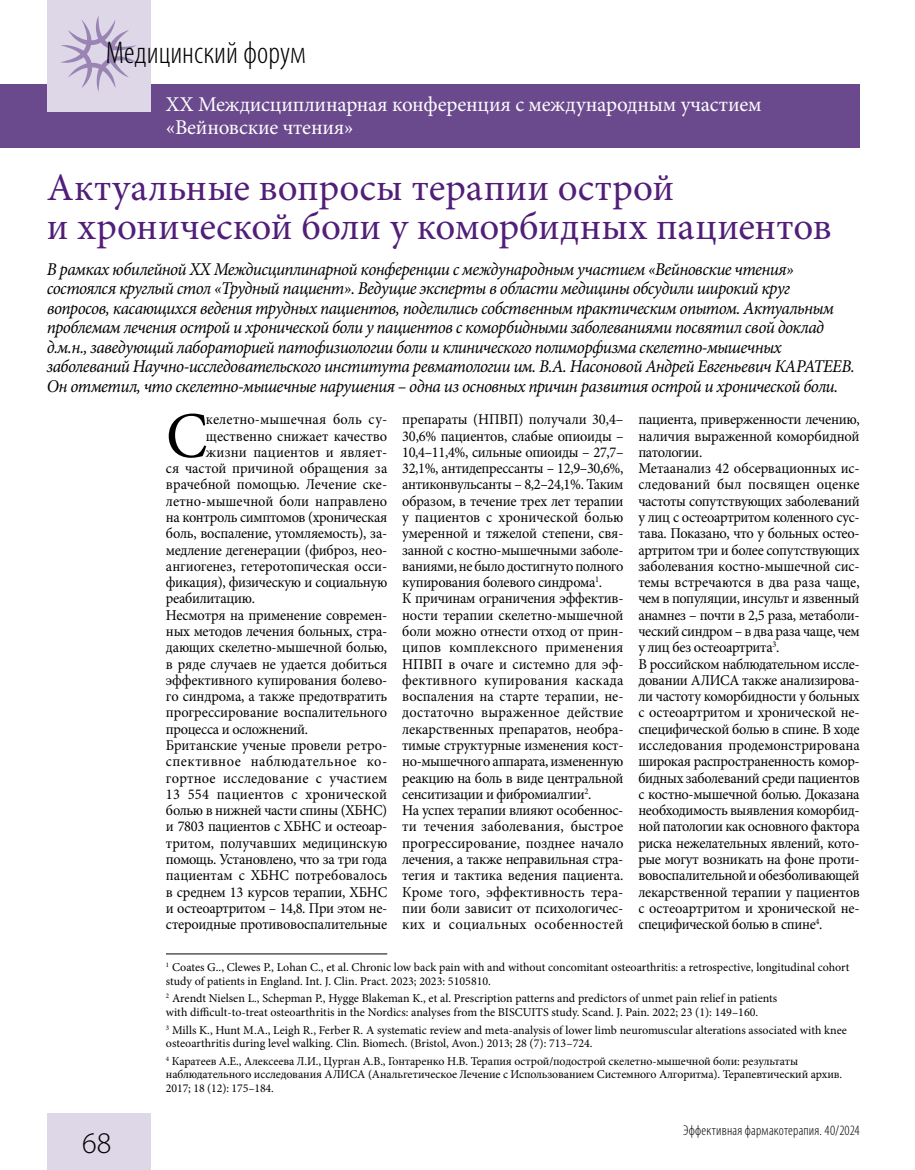
<style>
.page{position:relative;width:915px;height:1170px;background:#fff}
.page>*{position:absolute;margin:0;border:0;box-sizing:border-box;transform-origin:0 0}
.t1{font:65.1px "Minion Pro";color:#000;scale:.96 1}
.t2{font:39px/39px "Minion Pro";color:#511e78}
.t3{font:300 condensed 31.5px "Myriad Pro";color:#000}
.t4{font:300 30px "Myriad Pro";color:#000}
.t5{font:21px/22.5px "Minion Pro";letter-spacing:-.01em;color:#fff}
.t6{font:italic 18px/19.5px "Minion Pro";letter-spacing:-.03em;color:#000;scale:.95 1}
.t7{font:15px/16.2px "Minion Pro";letter-spacing:-.015em;color:#000;scale:.96 1}
.t8{font:15px/16.4px "Minion Pro";letter-spacing:-.015em;color:#000}
.t9{font:15px "Minion Pro";letter-spacing:.005em;color:#000;scale:.96 1}
.t10{font:15px "Minion Pro";letter-spacing:.015em;color:#000;scale:.96 1}
.t11{font:15px "Minion Pro";letter-spacing:.035em;color:#000;scale:.96 1}
.t12{font:15px "Minion Pro";letter-spacing:.01em;color:#000;scale:.96 1}
.t13{font:300 condensed 14.25px "Myriad Pro";letter-spacing:.015em;color:#000}
.t14{font:12px/13.5px "Minion Pro";letter-spacing:-.005em;color:#000}
</style>
<div class="page">
<div style="left:0;top:84px;width:859px;height:63px;background:#6b498d"></div>
<div style="left:47px;top:1113px;width:103px;height:56px;background:#ddd7e8"></div>
<div style="left:47px;top:0;width:103px;height:111px;background:#ddd7e8"></div>
<svg style="left:61px;top:16px;width:75px;height:76px"></svg>
<hr style="left:166px;top:953px;width:221px;height:1px;background:#000">
<h3 class="t3" style="left:106px;top:34px;width:201px">Медицинский форум</h3>
<h3 class="t5" style="left:166px;top:93px;width:596px">XX Междисциплинарная конференция с международным участием «Вейновские чтения»</h3>
<h2 class="t2" style="left:47px;top:168px;width:786px">Актуальные вопросы терапии острой<br>и хронической боли у коморбидных пациентов</h2>
<p class="t6" style="left:47px;top:259px;width:851px">В рамках юбилейной XX Междисциплинарной конференции с международным участием «Вейновские чтения» состоялся круглый стол «Трудный пациент». Ведущие эксперты в области медицины обсудили широкий круг вопросов, касающихся ведения трудных пациентов, поделились собственным практическим опытом. Актуальным проблемам лечения острой и хронической боли у пациентов с коморбидными заболеваниями посвятил свой доклад д.м.н., заведующий лабораторией патофизиологии боли и клинического полиморфизма скелетно-мышечных заболеваний Научно-исследовательского института ревматологии им. В.А. Насоновой Андрей Евгеньевич КАРАТЕЕВ.<br>Он отметил, что скелетно-мышечные нарушения – одна из основных причин развития острой и хронической боли.</p>
<h1 class="t1" style="left:166px;top:392px;width:45px">С</h1>
<p class="t12" style="left:206px;top:409px;width:190px">келетно-мышечная боль су-</p>
<p class="t7" style="left:402px;top:411px;width:232px">препараты (НПВП) получали 30,4– 30,6% пациентов, слабые опиоиды – 10,4–11,4%, сильные опиоиды – 27,7– 32,1%, антидепрессанты – 12,9–30,6%, антиконвульсанты – 8,2–24,1%. Таким образом, в течение трех лет терапии у пациентов с хронической болью умеренной и тяжелой степени, свя&shy;занной с костно-мышечными заболе&shy;ваниями, не было достигнуто полного купирования болевого синдрома<sup>1</sup>.<br>К причинам ограничения эффектив&shy;ности терапии скелетно-мышечной боли можно отнести отход от прин&shy;ципов комплексного применения НПВП в очаге и системно для эф&shy;фективного купирования каскада воспаления на старте терапии, не&shy;достаточно выраженное действие лекарственных препаратов, необра&shy;тимые структурные изменения кост&shy;но-мышечного аппарата, измененную реакцию на боль в виде центральной сенситизации и фибромиалгии<sup>2</sup>.<br>На успех терапии влияют особеннос&shy;ти течения заболевания, быстрое прогрессирование, позднее начало лечения, а также неправильная стра&shy;тегия и тактика ведения пациента.<br>Кроме того, эффективность тера&shy;пии боли зависит от психологичес&shy;ких и социальных особенностей</p>
<p class="t8" style="left:638px;top:411px;width:223px">пациента, приверженности лечению, наличия выраженной коморбидной патологии.<br>Метаанализ 42 обсервационных ис&shy;следований был посвящен оценке частоты сопутствующих заболеваний у лиц с остеоартритом коленного сус&shy;тава. Показано, что у больных остео&shy;артритом три и более сопутствующих заболевания костно-мышечной сис&shy;темы встречаются в два раза чаще, чем в популяции, инсульт и язвенный анамнез – почти в 2,5 раза, метаболи&shy;ческий синдром – в два раза чаще, чем у лиц без остеоартрита<sup>3</sup>.<br>В российском наблюдательном иссле&shy;довании АЛИСА также анализирова&shy;ли частоту коморбидности у больных с остеоартритом и хронической не&shy;специфической болью в спине. В ходе исследования продемонстрирована широкая распространенность комор&shy;бидных заболеваний среди пациентов с костно-мышечной болью. Доказана необходимость выявления коморбид&shy;ной патологии как основного фактора риска нежелательных явлений, кото&shy;рые могут возникать на фоне проти&shy;вовоспалительной и обезболивающей лекарственной терапии у пациентов с остеоартритом и хронической не&shy;специфической болью в спине<sup>4</sup>.</p>
<p class="t14" style="left:166px;top:960px;width:684px"><sup>1</sup> Coates G.., Clewes P., Lohan C., et al. Chronic low back pain with and without concomitant osteoarthritis: a retrospective, longitudinal cohort study of patients in England. Int. J. Clin. Pract. 2023; 2023: 5105810.</p>
<p class="t14" style="left:166px;top:991px;width:612px"><sup>2</sup> Arendt Nielsen L., Schepman P., Hygge Blakeman K., et al. Prescription patterns and predictors of unmet pain relief in patients with difficult-to-treat osteoarthritis in the Nordics: analyses from the BISCUITS study. Scand. J. Pain. 2022; 23 (1): 149–160.</p>
<p class="t14" style="left:166px;top:1023px;width:682px"><sup>3</sup> Mills K., Hunt M.A., Leigh R., Ferber R. A systematic review and meta-analysis of lower limb neuromuscular alterations associated with knee osteoarthritis during level walking. Clin. Biomech. (Bristol, Avon.) 2013; 28 (7): 713–724.</p>
<p class="t14" style="left:166px;top:1054px;width:677px"><sup>4</sup> Каратеев А.Е., Алексеева Л.И., Цурган А.В., Гонтаренко Н.В. Терапия острой/подострой скелетно-мышечной боли: результаты наблюдательного исследования АЛИСА (Анальгетическое Лечение с Использованием Системного Алгоритма). Терапевтический архив.<br>2017; 18 (12): 175–184.</p>
<p class="t7" style="left:206px;top:427px;width:190px">щественно снижает качество</p>
<p class="t9" style="left:206px;top:442px;width:190px">жизни пациентов и являет-</p>
<p class="t7" style="left:166px;top:460px;width:232px">ся частой причиной обращения за</p>
<p class="t7" style="left:166px;top:476px;width:232px">врачебной помощью. Лечение ске-</p>
<p class="t9" style="left:166px;top:491px;width:232px">летно-мышечной боли направлено</p>
<p class="t7" style="left:166px;top:509px;width:232px">на контроль симптомов (хроническая</p>
<p class="t7" style="left:166px;top:525px;width:232px">боль, воспаление, утомляемость), за-</p>
<p class="t7" style="left:166px;top:541px;width:232px">медление дегенерации (фиброз, нео-</p>
<p class="t7" style="left:166px;top:558px;width:232px">ангиогенез, гетеротопическая осси-</p>
<p class="t7" style="left:166px;top:574px;width:232px">фикация), физическую и социальную</p>
<p class="t7" style="left:166px;top:590px;width:94px">реабилитацию.</p>
<p class="t7" style="left:166px;top:607px;width:232px">Несмотря на применение современ-</p>
<p class="t7" style="left:166px;top:623px;width:232px">ных методов лечения больных, стра-</p>
<p class="t7" style="left:166px;top:639px;width:232px">дающих скелетно-мышечной болью,</p>
<p class="t7" style="left:166px;top:655px;width:232px">в ряде случаев не удается добиться</p>
<p class="t7" style="left:166px;top:672px;width:232px">эффективного купирования болево-</p>
<p class="t7" style="left:166px;top:688px;width:232px">го синдрома, а также предотвратить</p>
<p class="t7" style="left:166px;top:704px;width:232px">прогрессирование воспалительного</p>
<p class="t7" style="left:166px;top:720px;width:150px">процесса и осложнений.</p>
<p class="t7" style="left:166px;top:737px;width:230px">Британские ученые провели ретро-</p>
<p class="t11" style="left:166px;top:751px;width:232px">спективное наблюдательное ко-</p>
<p class="t10" style="left:166px;top:767px;width:232px">гортное исследование с участием</p>
<p class="t10" style="left:166px;top:784px;width:232px">13 554 пациентов с хронической</p>
<p class="t7" style="left:166px;top:802px;width:232px">болью в нижней части спины (ХБНС)</p>
<p class="t7" style="left:166px;top:818px;width:232px">и 7803 пациентов с ХБНС и остеоар-</p>
<p class="t9" style="left:166px;top:832px;width:232px">тритом, получавших медицинскую</p>
<p class="t7" style="left:166px;top:851px;width:232px">помощь. Установлено, что за три года</p>
<p class="t7" style="left:166px;top:867px;width:232px">пациентам с ХБНС потребовалось</p>
<p class="t7" style="left:166px;top:883px;width:232px">в среднем 13 курсов терапии, ХБНС</p>
<p class="t7" style="left:166px;top:899px;width:232px">и остеоартритом – 14,8. При этом не-</p>
<p class="t7" style="left:166px;top:916px;width:232px">стероидные противовоспалительные</p>
<h3 class="t4" style="left:82px;top:1126px;width:31px">68</h3>
<p class="t13" style="left:682px;top:1121px;width:178px">Эффективная фармакотерапия. 40/2024</p>
</div>
